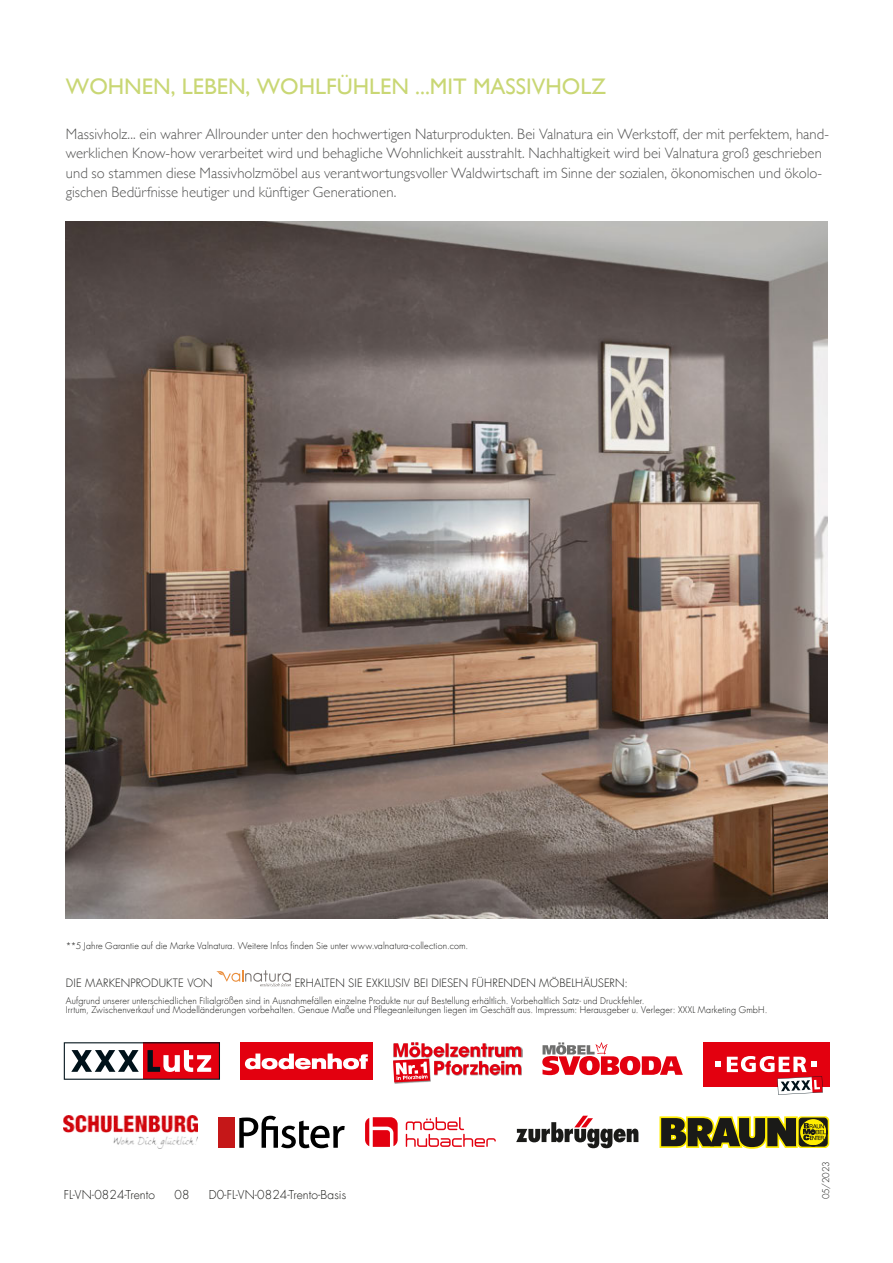
<style>
.page{position:relative;width:893px;height:1263px;background:#fff}
.page>*{position:absolute;margin:0;border:0;box-sizing:border-box;transform-origin:0 0}
.t1{font:22.5px "Gill Sans";color:#c9d774}
.t2{font:300 15px/19.5px "Gill Sans";color:#565655}
.t3{font:300 12px "Futura Com";letter-spacing:.01em;color:#1a1a18}
.t4{font:300 11.25px "Futura Com";letter-spacing:.01em;color:#1a1a18}
.t5{font:300 9px/9px "Futura Com";letter-spacing:.015em;color:#1a1a18}
</style>
<div class="page">
<img style="left:66px;top:221px;width:761px;height:697px">
<svg style="left:216px;top:970px;width:75px;height:16px"></svg>
<img style="left:64px;top:1116px;width:133px;height:32px">
<svg style="left:516px;top:1116px;width:122px;height:32px"></svg>
<div style="left:240px;top:1042px;width:133px;height:37px;background:#e3000f"></div>
<svg style="left:245px;top:1053px;width:123px;height:16px"></svg>
<svg style="left:64px;top:1042px;width:156px;height:38px"></svg>
<img style="left:394px;top:1082px;width:30px;height:1px">
<svg style="left:393px;top:1042px;width:128px;height:40px"></svg>
<div style="left:703px;top:1042px;width:126px;height:44px;background:#e3000f"></div>
<svg style="left:715px;top:1061px;width:6px;height:6px"></svg>
<svg style="left:727px;top:1056px;width:96px;height:39px"></svg>
<svg style="left:239px;top:1116px;width:106px;height:32px"></svg>
<div style="left:218px;top:1118px;width:17px;height:30px;background:#c51718"></div>
<svg style="left:365px;top:1117px;width:131px;height:30px"></svg>
<svg style="left:797px;top:1116px;width:32px;height:32px"></svg>
<svg style="left:659px;top:1116px;width:168px;height:33px;background:#6e6927"></svg>
<svg style="left:542px;top:1042px;width:141px;height:33px"></svg>
<h1 class="t1" style="left:66px;top:73px;width:541px">WOHNEN, LEBEN, WOHLFÜHLEN ...MIT MASSIVHOLZ</h1>
<p class="t2" style="left:66px;top:123px;width:765px">Massivholz... ein wahrer Allrounder unter den hochwertigen Naturprodukten. Bei Valnatura ein Werkstoff, der mit perfektem, hand&shy;werklichen Know-how verarbeitet wird und behagliche Wohnlichkeit ausstrahlt. Nachhaltigkeit wird bei Valnatura groß geschrieben und so stammen diese Massivholzmöbel aus verantwortungsvoller Waldwirtschaft im Sinne der sozialen, ökonomischen und ökolo&shy;gischen Bedürfnisse heutiger und künftiger Generationen.</p>
<p class="t5" style="left:66px;top:941px;width:404px">**5 Jahre Garantie auf die Marke Valnatura. Weitere Infos finden Sie unter www.valnatura-collection.com.</p>
<p class="t4" style="left:66px;top:975px;width:148px">DIE MARKENPRODUKTE VON</p>
<p class="t4" style="left:295px;top:975px;width:335px">ERHALTEN SIE EXKLUSIV BEI DIESEN FÜHRENDEN MÖBELHÄUSERN:</p>
<p class="t5" style="left:66px;top:996px;width:703px">Aufgrund unserer unterschiedlichen Filialgrößen sind in Ausnahmefällen einzelne Produkte nur auf Bestellung erhältlich. Vorbehaltlich Satz- und Druckfehler.<br>Irrtum, Zwischenverkauf und Modelländerungen vorbehalten. Genaue Maße und Pflegeanleitungen liegen im Geschäft aus. Impressum: Herausgeber u. Verleger: XXXL Marketing GmbH.</p>
<h3 class="t3" style="left:64px;top:1187px;width:93px">FL-VN-0824-Trento</h3>
<h3 class="t3" style="left:174px;top:1187px;width:16px">08</h3>
<h3 class="t3" style="left:209px;top:1187px;width:139px">D0-FL-VN-0824-Trento-Basis</h3>
<p class="t5" style="left:821px;top:1199px;width:39px;rotate:-90deg">05/2023</p>
</div>
